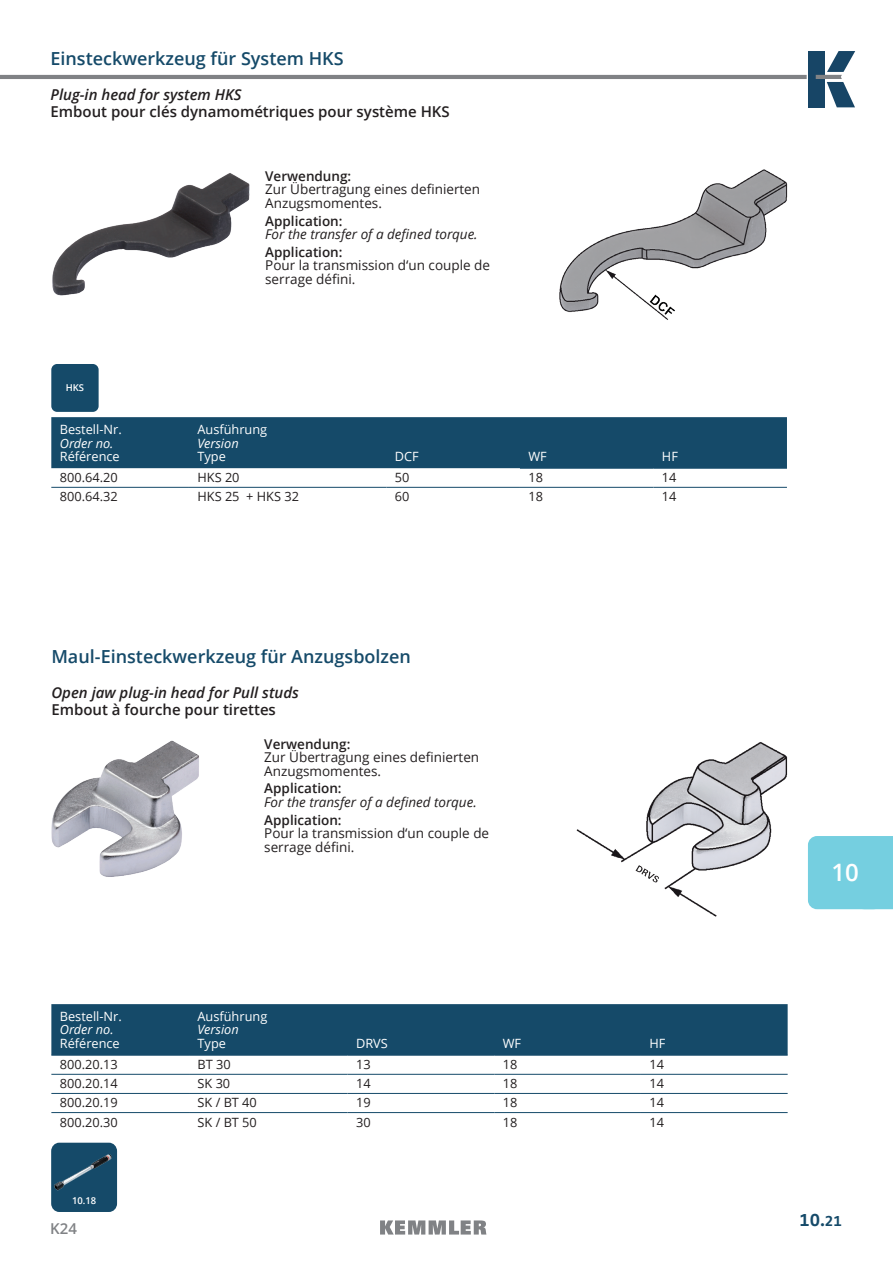
<style>
.page{position:relative;width:893px;height:1263px;background:#fff}
.page>*{position:absolute;margin:0;border:0;box-sizing:border-box;transform-origin:0 0}
.t1{font:600 24px "Open Sans";color:#fff}
.t2{font:600 18px "Open Sans";color:#154a69}
.t3{font:700 18px "Zwo OT";color:#154a69}
.t4{font:600 15px "Open Sans";color:#231f20}
.t5{font:italic 600 15px "Open Sans";color:#231f20}
.t6{font:600 15px "Open Sans";color:#808285}
.t7{font:13.5px/13.5px "Open Sans";color:#231f20}
.t8{font:600 13.5px "Open Sans";color:#231f20}
.t9{font:italic 13.5px "Open Sans";color:#231f20}
.t10{font:12.75px "Open Sans";color:#231f20}
.t11{font:12.75px "Open Sans";color:#fff}
.t12{font:italic 12.75px "Open Sans";color:#fff}
.t13{font:600 9.45px "Open Sans";color:#fff}
.s1{font-size:15px}
</style>
<div class="page">
<svg style="left:380px;top:1220px;width:106px;height:14px"></svg>
<div style="left:808px;top:51px;width:16px;height:56px;background:#174566"></div>
<svg style="left:816px;top:51px;width:39px;height:56px"></svg>
<hr style="left:0;top:75px;width:807px;height:4px;background:#808285">
<svg style="left:876px;top:836px;width:17px;height:73px"></svg>
<div style="left:808px;top:836px;width:74px;height:73px;background:#75cfe0;border-radius:9px"></div>
<div style="left:51px;top:417px;width:736px;height:51px;background:#154a69"></div>
<hr style="left:520px;top:468px;width:133px;height:1px;background:#154a69">
<hr style="left:653px;top:468px;width:134px;height:1px;background:#154a69">
<hr style="left:51px;top:487px;width:138px;height:1px;background:#154a69">
<hr style="left:189px;top:487px;width:197px;height:1px;background:#154a69">
<hr style="left:386px;top:487px;width:134px;height:1px;background:#154a69">
<hr style="left:520px;top:487px;width:133px;height:1px;background:#154a69">
<hr style="left:653px;top:487px;width:134px;height:1px;background:#154a69">
<img style="left:52px;top:173px;width:198px;height:123px">
<div style="left:51px;top:1004px;width:737px;height:51px;background:#154a69"></div>
<hr style="left:51px;top:1055px;width:138px;height:1px;background:#154a69">
<hr style="left:189px;top:1055px;width:159px;height:1px;background:#154a69">
<hr style="left:348px;top:1055px;width:146px;height:1px;background:#154a69">
<hr style="left:494px;top:1055px;width:147px;height:1px;background:#154a69">
<hr style="left:641px;top:1055px;width:147px;height:1px;background:#154a69">
<hr style="left:51px;top:1074px;width:138px;height:1px;background:#154a69">
<hr style="left:189px;top:1074px;width:159px;height:1px;background:#154a69">
<hr style="left:348px;top:1074px;width:146px;height:1px;background:#154a69">
<hr style="left:494px;top:1074px;width:147px;height:1px;background:#154a69">
<hr style="left:641px;top:1074px;width:147px;height:1px;background:#154a69">
<hr style="left:51px;top:1093px;width:138px;height:1px;background:#154a69">
<hr style="left:189px;top:1093px;width:159px;height:1px;background:#154a69">
<hr style="left:348px;top:1093px;width:146px;height:1px;background:#154a69">
<hr style="left:494px;top:1093px;width:147px;height:1px;background:#154a69">
<hr style="left:641px;top:1093px;width:147px;height:1px;background:#154a69">
<hr style="left:51px;top:1112px;width:138px;height:1px;background:#154a69">
<hr style="left:189px;top:1112px;width:159px;height:1px;background:#154a69">
<hr style="left:348px;top:1112px;width:146px;height:1px;background:#154a69">
<hr style="left:494px;top:1112px;width:147px;height:1px;background:#154a69">
<hr style="left:641px;top:1112px;width:147px;height:1px;background:#154a69">
<img style="left:576px;top:742px;width:212px;height:175px">
<div style="left:51px;top:364px;width:48px;height:48px;background:#154a69;border-radius:6px"></div>
<div style="left:51px;top:1143px;width:66px;height:69px;background:#154a69;border-radius:8px"></div>
<img style="left:54px;top:1154px;width:58px;height:36px">
<img style="left:51px;top:740px;width:148px;height:137px">
<img style="left:559px;top:169px;width:229px;height:151px">
<h2 class="t2" style="left:50px;top:46px;width:295px">Einsteckwerkzeug für System HKS</h2>
<p class="t5" style="left:50px;top:84px;width:193px">Plug-in head for system HKS</p>
<p class="t4" style="left:50px;top:101px;width:401px">Embout pour clés dynamométriques pour système HKS</p>
<p class="t13" style="left:66px;top:381px;width:20px">HKS</p>
<p class="t11" style="left:60px;top:420px;width:63px">Bestell-Nr.</p>
<p class="t12" style="left:60px;top:434px;width:55px">Order no.</p>
<p class="t11" style="left:60px;top:447px;width:61px">Référence</p>
<p class="t8" style="left:265px;top:166px;width:88px">Verwendung:</p>
<p class="t7" style="left:265px;top:182px;width:216px">Zur Übertragung eines definierten<br>Anzugsmomentes.</p>
<p class="t8" style="left:265px;top:211px;width:79px">Application:</p>
<p class="t9" style="left:265px;top:225px;width:214px">For the transfer of a defined torque.</p>
<p class="t8" style="left:265px;top:242px;width:79px">Application:</p>
<p class="t7" style="left:265px;top:258px;width:226px">Pour la transmission d‘un couple de serrage défini.</p>
<p class="t11" style="left:197px;top:420px;width:71px">Ausführung</p>
<p class="t12" style="left:197px;top:434px;width:43px">Version</p>
<p class="t11" style="left:197px;top:447px;width:30px">Type</p>
<p class="t11" style="left:395px;top:447px;width:25px">DCF</p>
<p class="t11" style="left:528px;top:447px;width:20px">WF</p>
<p class="t11" style="left:662px;top:447px;width:17px">HF</p>
<p class="t10" style="left:60px;top:469px;width:59px">800.64.20</p>
<p class="t10" style="left:197px;top:469px;width:44px">HKS 20</p>
<p class="t10" style="left:395px;top:469px;width:16px">50</p>
<p class="t10" style="left:528px;top:469px;width:16px">18</p>
<p class="t10" style="left:662px;top:469px;width:16px">14</p>
<p class="t10" style="left:60px;top:488px;width:59px">800.64.32</p>
<p class="t10" style="left:197px;top:488px;width:103px">HKS 25 + HKS 32</p>
<p class="t10" style="left:395px;top:488px;width:16px">60</p>
<p class="t10" style="left:528px;top:488px;width:16px">18</p>
<p class="t10" style="left:662px;top:488px;width:16px">14</p>
<h2 class="t2" style="left:51px;top:643px;width:361px">Maul-Einsteckwerkzeug für Anzugsbolzen</h2>
<p class="t5" style="left:51px;top:682px;width:249px">Open jaw plug-in head for Pull studs</p>
<p class="t4" style="left:51px;top:699px;width:226px">Embout à fourche pour tirettes</p>
<p class="t11" style="left:60px;top:1007px;width:63px">Bestell-Nr.</p>
<p class="t12" style="left:60px;top:1021px;width:55px">Order no.</p>
<p class="t11" style="left:60px;top:1034px;width:61px">Référence</p>
<p class="t8" style="left:264px;top:734px;width:88px">Verwendung:</p>
<p class="t7" style="left:264px;top:750px;width:216px">Zur Übertragung eines definierten<br>Anzugsmomentes.</p>
<p class="t8" style="left:264px;top:779px;width:79px">Application:</p>
<p class="t9" style="left:264px;top:792px;width:214px">For the transfer of a defined torque.</p>
<p class="t8" style="left:264px;top:810px;width:79px">Application:</p>
<p class="t7" style="left:264px;top:826px;width:226px">Pour la transmission d‘un couple de serrage défini.</p>
<p class="t11" style="left:198px;top:1007px;width:71px">Ausführung</p>
<p class="t12" style="left:198px;top:1021px;width:43px">Version</p>
<p class="t11" style="left:198px;top:1034px;width:30px">Type</p>
<p class="t11" style="left:356px;top:1034px;width:33px">DRVS</p>
<p class="t11" style="left:503px;top:1034px;width:20px">WF</p>
<p class="t11" style="left:649px;top:1034px;width:17px">HF</p>
<p class="t10" style="left:60px;top:1055px;width:59px">800.20.13</p>
<p class="t10" style="left:198px;top:1055px;width:35px">BT 30</p>
<p class="t10" style="left:356px;top:1055px;width:16px">13</p>
<p class="t10" style="left:503px;top:1055px;width:16px">18</p>
<p class="t10" style="left:649px;top:1055px;width:16px">14</p>
<p class="t10" style="left:60px;top:1075px;width:59px">800.20.14</p>
<p class="t10" style="left:198px;top:1075px;width:34px">SK 30</p>
<p class="t10" style="left:356px;top:1075px;width:16px">14</p>
<p class="t10" style="left:503px;top:1075px;width:16px">18</p>
<p class="t10" style="left:649px;top:1075px;width:16px">14</p>
<p class="t10" style="left:60px;top:1094px;width:59px">800.20.19</p>
<p class="t10" style="left:198px;top:1094px;width:61px">SK / BT 40</p>
<p class="t10" style="left:356px;top:1094px;width:16px">19</p>
<p class="t10" style="left:503px;top:1094px;width:16px">18</p>
<p class="t10" style="left:649px;top:1094px;width:16px">14</p>
<p class="t10" style="left:60px;top:1113px;width:59px">800.20.30</p>
<p class="t10" style="left:198px;top:1113px;width:61px">SK / BT 50</p>
<p class="t10" style="left:356px;top:1113px;width:16px">30</p>
<p class="t10" style="left:503px;top:1113px;width:16px">18</p>
<p class="t10" style="left:649px;top:1113px;width:16px">14</p>
<p class="t13" style="left:72px;top:1194px;width:26px">10.18</p>
<p class="t6" style="left:50px;top:1218px;width:28px">K24</p>
<h1 class="t1" style="left:831px;top:856px;width:29px">10</h1>
<h2 class="t3" style="left:799px;top:1209px;width:44px">10.<span class="s1">21</span></h2>
</div>
